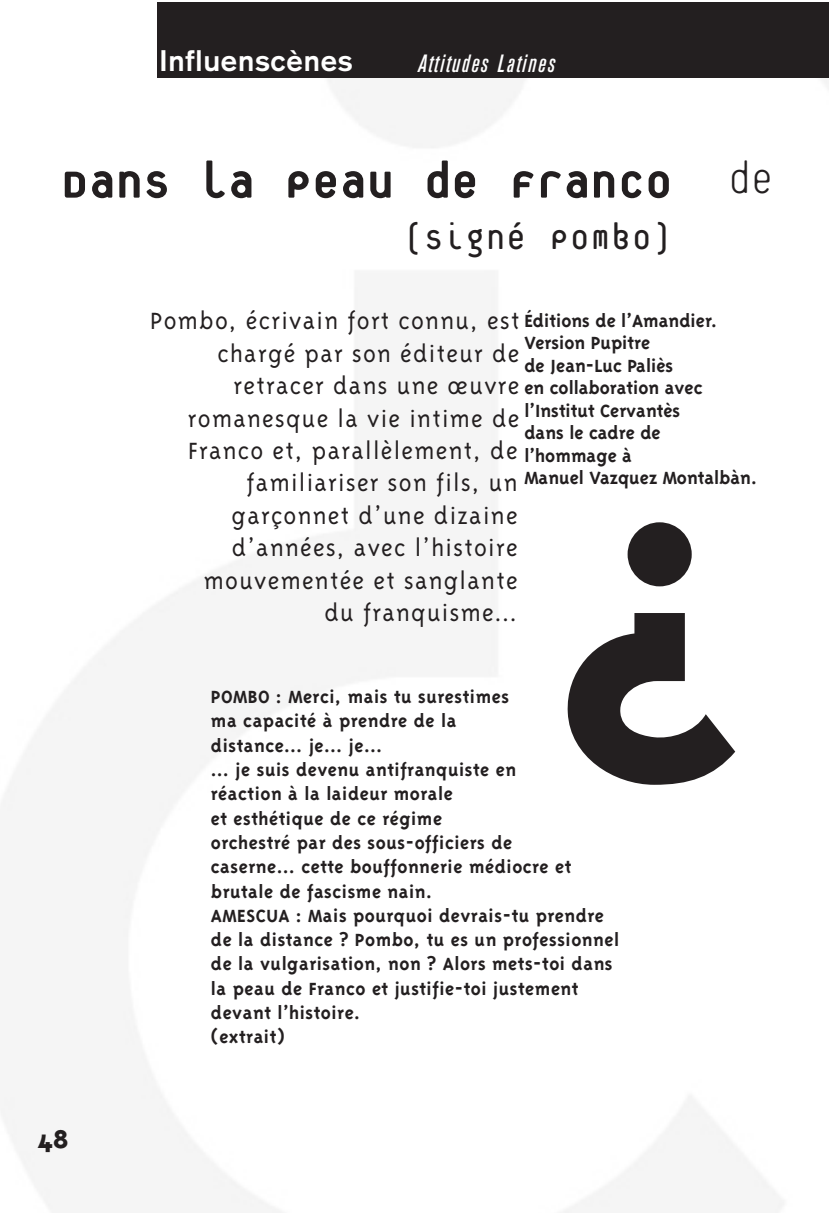
<style>
.page{position:relative;width:831px;height:1213px;background:#fff}
.page>*{position:absolute;margin:0;border:0;box-sizing:border-box;transform-origin:0 0}
.t1{font:800 360px "Triplex";color:#231f20}
.t2{font:800 56.25px "Platelet";letter-spacing:.025em;color:#231f20}
.t3{font:100 49.5px "Platelet";color:#231f20}
.t4{font:40.5px "Platelet";letter-spacing:.045em;color:#231f20}
.t5{font:700 29.25px "Akzidenz Grotesk";letter-spacing:.03em;color:#fff}
.t6{font:800 29.25px "Triplex";color:#231f20}
.t7{font:300 27px/32.4px "Triplex";letter-spacing:.045em;color:#231f20;text-align:right}
.t8{font:italic 500 condensed 24.75px "Akzidenz Grotesk BE";letter-spacing:.07em;color:#fff}
.t9{font:700 20.25px/24.3px "Triplex";letter-spacing:.025em;color:#231f20}
.t10{font:700 20.25px/22.5px "Triplex";color:#231f20}
</style>
<div class="page">
<div style="left:157px;top:2px;width:671px;height:76px;background:#231f20"></div>
<h3 class="t5" style="left:159px;top:50px;width:194px">Influenscènes</h3>
<p class="t8" style="left:418px;top:55px;width:138px">Attitudes Latines</p>
<h2 class="t2" style="left:62px;top:158px;width:611px">Dans la Peau de Franco</h2>
<h3 class="t4" style="left:404px;top:221px;width:269px">(Signé Pombo)</h3>
<h3 class="t3" style="left:727px;top:157px;width:47px">de</h3>
<h3 class="t6" style="left:37px;top:1127px;width:33px">48</h3>
<p class="t10" style="left:524px;top:310px;width:234px">Éditions de l’Amandier.<br>Version Pupitre<br>de Jean-Luc Paliès<br>en collaboration avec l’Institut Cervantès<br>dans le cadre de l’hommage à<br>Manuel Vazquez Montalbàn.</p>
<p class="t7" style="left:150px;top:307px;width:370px">Pombo, écrivain fort connu, est chargé par son éditeur de retracer dans une œuvre romanesque la vie intime de<br>Franco et, parallèlement, de familiariser son fils, un garçonnet d’une dizaine d’années, avec l’histoire mouvementée et sanglante<br>du franquisme…</p>
<h1 class="t1" style="left:560px;top:489px;width:177px">¿</h1>
<p class="t9" style="left:211px;top:686px;width:409px">POMBO : Merci, mais tu surestimes<br>ma capacité à prendre de la<br>distance… je… je…<br>… je suis devenu antifranquiste en<br>réaction à la laideur morale<br>et esthétique de ce régime<br>orchestré par des sous-officiers de<br>caserne… cette bouffonnerie médiocre et brutale de fascisme nain.<br>AMESCUA : Mais pourquoi devrais-tu prendre de la distance ? Pombo, tu es un professionnel de la vulgarisation, non ? Alors mets-toi dans la peau de Franco et justifie-toi justement devant l’histoire.<br>(extrait)</p>
</div>
